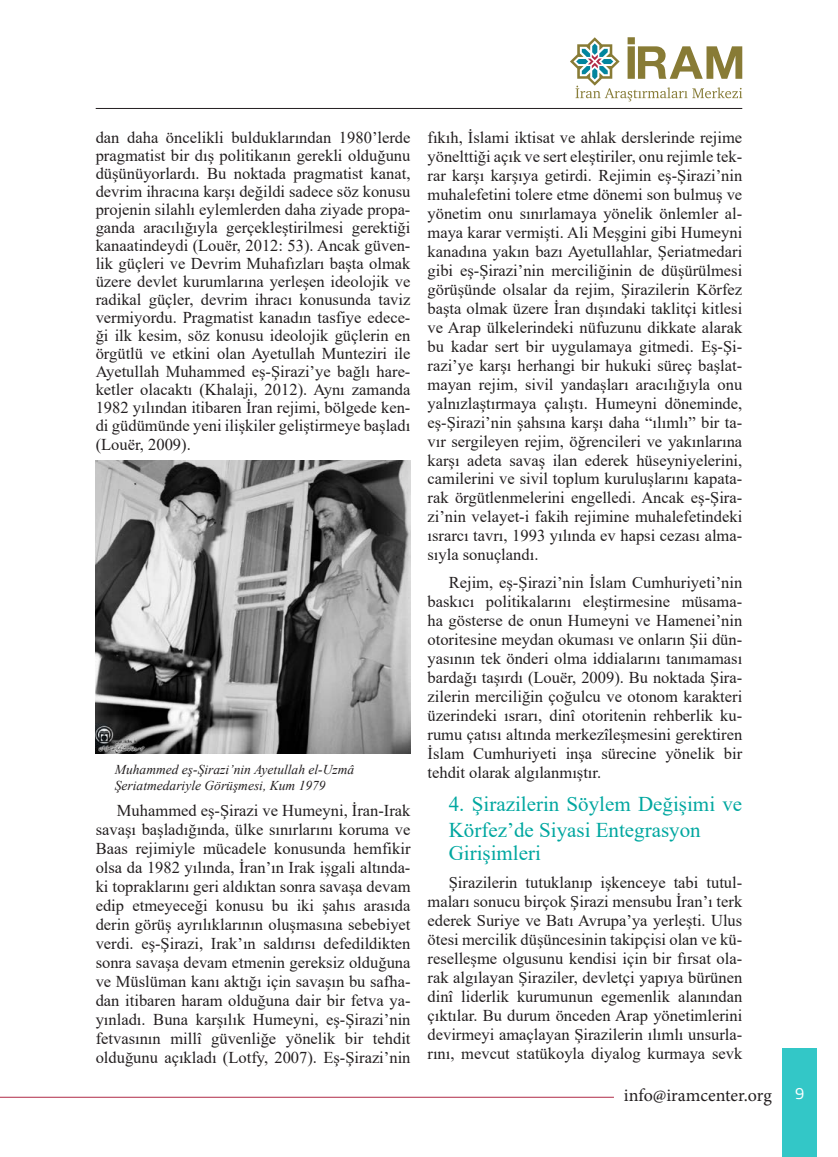
<style>
.page{position:relative;width:838px;height:1157px;background:#fff}
.page>*{position:absolute;margin:0;border:0;box-sizing:border-box;transform-origin:0 0}
.t1{font:21px/24.3px "Times New Roman";color:#00a7a0}
.t2{font:18px "Minion Pro";color:#231f20}
.t3{font:16.5px/18.9px "Times New Roman";color:#231f20;text-align:justify}
.t4{font:16.5px "Titillium";color:#fff}
.t5{font:italic 13.5px/16.2px "Times New Roman";color:#231f20}
</style>
<div class="page">
<div style="left:782px;top:1047px;width:34px;height:110px;background:#33c7c7"></div>
<hr style="left:0;top:1097px;width:614px;height:1px;background:#b02b46">
<hr style="left:96px;top:108px;width:646px;height:1px;background:#231f20">
<svg style="left:570px;top:37px;width:172px;height:64px"></svg>
<img style="left:96px;top:461px;width:314px;height:293px">
<p class="t3" style="left:96px;top:128px;width:316px;line-height:18px">dan daha öncelikli bulduklarından 1980’lerde pragmatist bir dış politikanın gerekli olduğunu düşünüyorlardı. Bu noktada pragmatist kanat, devrim ihracına karşı değildi sadece söz konusu projenin silahlı eylemlerden daha ziyade propa&shy;ganda aracılığıyla gerçekleştirilmesi gerektiği kanaatindeydi (Louër, 2012: 53). Ancak güven&shy;lik güçleri ve Devrim Muhafızları başta olmak üzere devlet kurumlarına yerleşen ideolojik ve radikal güçler, devrim ihracı konusunda taviz vermiyordu. Pragmatist kanadın tasfiye edece&shy;ği ilk kesim, söz konusu ideolojik güçlerin en örgütlü ve etkini olan Ayetullah Munteziri ile Ayetullah Muhammed eş-Şirazi’ye bağlı hare&shy;ketler olacaktı (Khalaji, 2012). Aynı zamanda 1982 yılından itibaren İran rejimi, bölgede ken&shy;di güdümünde yeni ilişkiler geliştirmeye başladı (Louër, 2009).</p>
<p class="t5" style="left:115px;top:761px;width:241px">Muhammed eş-Şirazi’nin Ayetullah el-Uzmâ<br>Şeriatmedariyle Görüşmesi, Kum 1979</p>
<p class="t3" style="left:96px;top:800px;width:316px;text-indent:21px">Muhammed eş-Şirazi ve Humeyni, İran-Irak savaşı başladığında, ülke sınırlarını koruma ve Baas rejimiyle mücadele konusunda hemfikir olsa da 1982 yılında, İran’ın Irak işgali altında&shy;ki topraklarını geri aldıktan sonra savaşa devam edip etmeyeceği konusu bu iki şahıs arasıda derin görüş ayrılıklarının oluşmasına sebebiyet verdi. eş-Şirazi, Irak’ın saldırısı defedildikten sonra savaşa devam etmenin gereksiz olduğuna ve Müslüman kanı aktığı için savaşın bu safha&shy;dan itibaren haram olduğuna dair bir fetva ya&shy;yınladı. Buna karşılık Humeyni, eş-Şirazi’nin fetvasının millî güvenliğe yönelik bir tehdit olduğunu açıkladı (Lotfy, 2007). Eş-Şirazi’nin</p>
<p class="t3" style="left:427px;top:127px;width:316px">fıkıh, İslami iktisat ve ahlak derslerinde rejime yönelttiği açık ve sert eleştiriler, onu rejimle tek&shy;rar karşı karşıya getirdi. Rejimin eş-Şirazi’nin muhalefetini tolere etme dönemi son bulmuş ve yönetim onu sınırlamaya yönelik önlemler al&shy;maya karar vermişti. Ali Meşgini gibi Humeyni kanadına yakın bazı Ayetullahlar, Şeriatmedari gibi eş-Şirazi’nin merciliğinin de düşürülmesi görüşünde olsalar da rejim, Şirazilerin Körfez başta olmak üzere İran dışındaki taklitçi kitlesi ve Arap ülkelerindeki nüfuzunu dikkate alarak bu kadar sert bir uygulamaya gitmedi. Eş-Şi&shy;razi’ye karşı herhangi bir hukuki süreç başlat&shy;mayan rejim, sivil yandaşları aracılığıyla onu yalnızlaştırmaya çalıştı. Humeyni döneminde, eş-Şirazi’nin şahsına karşı daha “ılımlı” bir ta&shy;vır sergileyen rejim, öğrencileri ve yakınlarına karşı adeta savaş ilan ederek hüseyniyelerini, camilerini ve sivil toplum kuruluşlarını kapata&shy;rak örgütlenmelerini engelledi. Ancak eş-Şira&shy;zi’nin velayet-i fakih rejimine muhalefetindeki ısrarcı tavrı, 1993 yılında ev hapsi cezası alma&shy;sıyla sonuçlandı.</p>
<p class="t3" style="left:427px;top:572px;width:316px;text-indent:21px">Rejim, eş-Şirazi’nin İslam Cumhuriyeti’nin baskıcı politikalarını eleştirmesine müsama&shy;ha gösterse de onun Humeyni ve Hamenei’nin otoritesine meydan okuması ve onların Şii dün&shy;yasının tek önderi olma iddialarını tanımaması bardağı taşırdı (Louër, 2009). Bu noktada Şira&shy;zilerin merciliğin çoğulcu ve otonom karakteri üzerindeki ısrarı, dinî otoritenin rehberlik ku&shy;rumu çatısı altında merkezîleşmesini gerektiren İslam Cumhuriyeti inşa sürecine yönelik bir tehdit olarak algılanmıştır.</p>
<p class="t1" style="left:449px;top:791px;width:295px">4. Şirazilerin Söylem Değişimi ve<br>Körfez’de Siyasi Entegrasyon<br>Girişimleri</p>
<p class="t3" style="left:427px;top:872px;width:316px;text-indent:21px">Şirazilerin tutuklanıp işkenceye tabi tutul&shy;maları sonucu birçok Şirazi mensubu İran’ı terk ederek Suriye ve Batı Avrupa’ya yerleşti. Ulus ötesi mercilik düşüncesinin takipçisi olan ve kü&shy;reselleşme olgusunu kendisi için bir fırsat ola&shy;rak algılayan Şiraziler, devletçi yapıya bürünen dinî liderlik kurumunun egemenlik alanından çıktılar. Bu durum önceden Arap yönetimlerini devirmeyi amaçlayan Şirazilerin ılımlı unsurla&shy;rını, mevcut statükoyla diyalog kurmaya sevk</p>
<p class="t2" style="left:624px;top:1082px;width:149px">info@iramcenter.org</p>
<p class="t4" style="left:795px;top:1081px;width:11px">9</p>
</div>
